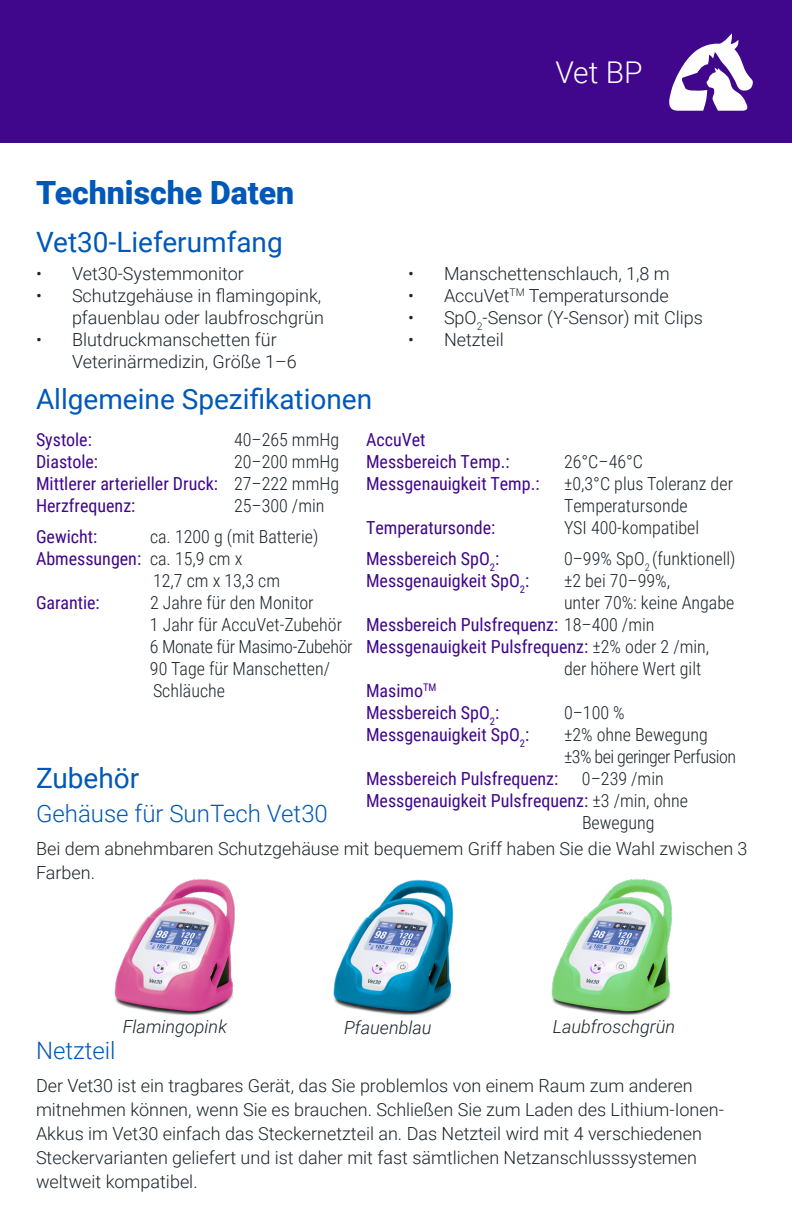
<style>
.page{position:relative;width:792px;height:1224px;background:#fff}
.page>*{position:absolute;margin:0;border:0;box-sizing:border-box;transform-origin:0 0}
.t1{font:900 32px "Roboto";color:#0058b8}
.t2{font:300 30px "Roboto";color:#fff}
.t3{font:28px "Roboto";color:#0058b8}
.t4{font:300 24px "Roboto";color:#0058b8}
.t5{font:300 18px/24px "Roboto";color:#1b242b}
.t6{font:300 18px/22px "Roboto Condensed";color:#1b242b}
.t7{font:18px/22px "Roboto Condensed";color:#40068b}
.t8{font:300 18px/22px "Roboto Condensed";letter-spacing:-.03em;color:#1b242b}
.t9{font:italic 300 18px "Roboto";color:#1b242b}
.t10{font:300 18px "Roboto Condensed";letter-spacing:-.02em;color:#1b242b}
.s1{font-weight:300;color:#1b242b}
.s2{font-weight:400;color:#40068b}
</style>
<div class="page">
<img style="left:114px;top:879px;width:121px;height:137px">
<img style="left:333px;top:879px;width:120px;height:137px">
<img style="left:551px;top:879px;width:121px;height:137px">
<div style="left:0;top:0;width:792px;height:142px;background:#40068b"></div>
<svg style="left:669px;top:33px;width:84px;height:78px"></svg>
<p class="t1" style="left:36px;top:170px;width:260px">Technische Daten</p>
<p class="t3" style="left:36px;top:222px;width:248px">Vet30-Lieferumfang</p>
<p class="t5" style="left:36px;top:261px;width:209px">• Vet30-Systemmonitor</p>
<p class="t5" style="left:36px;top:284px;width:289px;line-height:22px;text-align:right">• Schutzgehäuse in flamingopink, pfauenblau oder laubfroschgrün</p>
<p class="t5" style="left:72px;top:328px;width:226px;line-height:22px;text-indent:-36px">• Blutdruckmanschetten für<br>Veterinärmedizin, Größe 1–6</p>
<p class="t2" style="left:555px;top:52px;width:89px">Vet BP</p>
<p class="t5" style="left:408px;top:261px;width:263px">• Manschettenschlauch, 1,8 m</p>
<p class="t5" style="left:408px;top:283px;width:262px">• AccuVet<sup>TM</sup> Temperatursonde</p>
<p class="t5" style="left:408px;top:305px;width:296px">• SpO<sub>2</sub>-Sensor (Y-Sensor) mit Clips</p>
<p class="t5" style="left:408px;top:327px;width:97px">• Netzteil</p>
<p class="t3" style="left:36px;top:379px;width:338px">Allgemeine Spezifikationen</p>
<p class="t7" style="left:36px;top:428px;width:57px">Systole:</p>
<p class="t6" style="left:234px;top:428px;width:107px">40–265 mmHg</p>
<p class="t7" style="left:36px;top:450px;width:64px">Diastole:</p>
<p class="t6" style="left:234px;top:450px;width:107px">20–200 mmHg</p>
<p class="t7" style="left:36px;top:472px;width:305px">Mittlerer arterieller Druck: <span class="s1">27–222 mmHg</span></p>
<p class="t7" style="left:36px;top:494px;width:101px">Herzfrequenz:</p>
<p class="t6" style="left:234px;top:494px;width:92px">25–300 /min</p>
<p class="t7" style="left:36px;top:525px;width:63px">Gewicht:</p>
<p class="t6" style="left:150px;top:525px;width:170px">ca. 1200 g (mit Batterie)</p>
<p class="t6" style="left:153px;top:547px;width:129px;text-indent:-117px"><span class="s2">Abmessungen:</span> ca. 15,9 cm x<br>12,7 cm x 13,3 cm</p>
<p class="t7" style="left:36px;top:591px;width:65px">Garantie:</p>
<p class="t6" style="left:150px;top:591px;width:165px">2 Jahre für den Monitor</p>
<p class="t6" style="left:150px;top:613px;width:194px">1 Jahr für AccuVet-Zubehör</p>
<p class="t10" style="left:150px;top:634px;width:204px">6 Monate für Masimo-Zubehör</p>
<p class="t6" style="left:150px;top:657px;width:182px">90 Tage für Manschetten/<br>Schläuche</p>
<p class="t7" style="left:366px;top:428px;width:61px">AccuVet</p>
<p class="t7" style="left:366px;top:450px;width:145px">Messbereich Temp.:</p>
<p class="t6" style="left:564px;top:450px;width:81px">26°C–46°C</p>
<p class="t7" style="left:366px;top:472px;width:175px">Messgenauigkeit Temp.:</p>
<p class="t6" style="left:564px;top:472px;width:171px">±0,3°C plus Toleranz der<br>Temperatursonde</p>
<p class="t7" style="left:366px;top:516px;width:131px">Temperatursonde:</p>
<p class="t6" style="left:564px;top:516px;width:137px">YSI 400-kompatibel</p>
<p class="t7" style="left:366px;top:547px;width:135px">Messbereich SpO<sub>2</sub>:</p>
<p class="t6" style="left:564px;top:547px;width:173px">0–99% SpO<sub>2</sub> (funktionell)</p>
<p class="t7" style="left:366px;top:569px;width:165px">Messgenauigkeit SpO<sub>2</sub>:</p>
<p class="t6" style="left:564px;top:569px;width:172px">±2 bei 70–99%,<br>unter 70%: keine Angabe</p>
<p class="t7" style="left:366px;top:613px;width:290px">Messbereich Pulsfrequenz: <span class="s1">18–400 /min</span></p>
<p class="t6" style="left:564px;top:635px;width:147px;text-indent:-198px"><span class="s2">Messgenauigkeit Pulsfrequenz:</span> ±2% oder 2 /min, der höhere Wert gilt</p>
<p class="t7" style="left:366px;top:679px;width:72px">Masimo<sup>TM</sup></p>
<p class="t7" style="left:366px;top:701px;width:135px">Messbereich SpO<sub>2</sub>:</p>
<p class="t6" style="left:564px;top:701px;width:62px">0–100 %</p>
<p class="t7" style="left:366px;top:723px;width:165px">Messgenauigkeit SpO<sub>2</sub>:</p>
<p class="t8" style="left:564px;top:723px;width:174px">±2% ohne Bewegung ±3% bei geringer Perfusion</p>
<p class="t7" style="left:366px;top:767px;width:194px">Messbereich Pulsfrequenz:</p>
<p class="t6" style="left:582px;top:767px;width:83px">0–239 /min</p>
<p class="t7" style="left:582px;top:789px;width:108px;text-indent:-216px">Messgenauigkeit Pulsfrequenz: <span class="s1">±3 /min, ohne<br>Bewegung</span></p>
<p class="t3" style="left:36px;top:758px;width:105px">Zubehör</p>
<p class="t4" style="left:36px;top:797px;width:293px">Gehäuse für SunTech Vet30</p>
<p class="t5" style="left:36px;top:836px;width:713px">Bei dem abnehmbaren Schutzgehäuse mit bequemem Griff haben Sie die Wahl zwischen 3<br>Farben.</p>
<p class="t9" style="left:123px;top:1014px;width:106px">Flamingopink</p>
<p class="t9" style="left:344px;top:1015px;width:89px">Pfauenblau</p>
<p class="t9" style="left:553px;top:1014px;width:124px">Laubfroschgrün</p>
<p class="t4" style="left:36px;top:1034px;width:81px">Netzteil</p>
<p class="t5" style="left:36px;top:1073px;width:689px">Der Vet30 ist ein tragbares Gerät, das Sie problemlos von einem Raum zum anderen mitnehmen können, wenn Sie es brauchen. Schließen Sie zum Laden des Lithium-Ionen-Akkus im Vet30 einfach das Steckernetzteil an. Das Netzteil wird mit 4 verschiedenen Steckervarianten geliefert und ist daher mit fast sämtlichen Netzanschlusssystemen weltweit kompatibel.</p>
</div>
